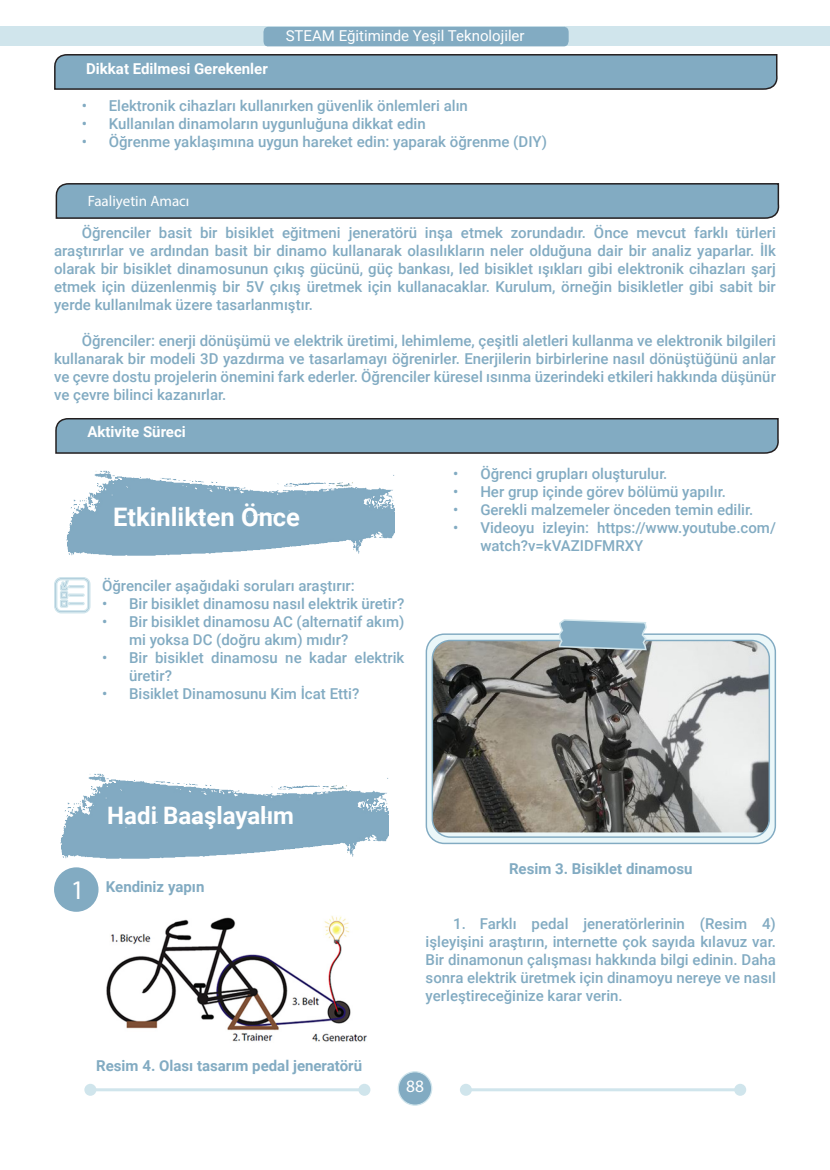
<style>
.page{position:relative;width:830px;height:1170px;background:#fff}
.page>*{position:absolute;margin:0;border:0;box-sizing:border-box;transform-origin:0 0}
.t1{font:27px "Myriad Pro";color:#fff}
.t2{font:700 25.5px "Roboto";color:#fff}
.t3{font:700 24px "Roboto";color:#fff}
.t4{font:17.4px "Myriad Pro";color:#fff}
.t5{font:500 15px/18px "Roboto";color:#82abc2;text-align:justify}
.t6{font:700 15px "Roboto";color:#82abc2}
.t7{font:700 15px "Roboto";color:#fff}
.t8{font:15px "Roboto";color:#fff}
.t9{font:15px "Myriad Pro";color:#fff}
</style>
<div class="page">
<div style="left:398px;top:1071px;width:33px;height:33px;background:#82abc2;border-radius:50%"></div>
<div style="left:397px;top:1071px;width:35px;height:34px;border:1px solid #d0e5ec;border-radius:50%"></div>
<div style="left:0;top:27px;width:829px;height:19px;background:#d0e5ec"></div>
<svg style="left:263px;top:26px;width:305px;height:21px;background:#88afc5"></svg>
<hr style="left:465px;top:1088px;width:274px;height:3px;background:#d0e5ec">
<div style="left:459px;top:1083px;width:12px;height:12px;background:#d0e5ec;border-radius:50%"></div>
<div style="left:733px;top:1083px;width:12px;height:12px;background:#d0e5ec;border-radius:50%"></div>
<hr style="left:90px;top:1088px;width:274px;height:3px;background:#d0e5ec">
<div style="left:84px;top:1083px;width:12px;height:12px;background:#d0e5ec;border-radius:50%"></div>
<div style="left:358px;top:1083px;width:12px;height:12px;background:#d0e5ec;border-radius:50%"></div>
<svg style="left:55px;top:418px;width:724px;height:36px;background:#7a9fb4"></svg>
<svg style="left:54px;top:54px;width:724px;height:36px;background:#7a9fb4"></svg>
<svg style="left:55px;top:183px;width:725px;height:36px;background:#7a9fb4"></svg>
<img style="left:66px;top:470px;width:328px;height:86px">
<svg style="left:54px;top:577px;width:37px;height:37px"></svg>
<svg style="left:426px;top:634px;width:349px;height:209px;background:#ddecef"></svg>
<div style="left:425px;top:633px;width:350px;height:211px;border:1px solid #82abc2;border-radius:18px"></div>
<img style="left:433px;top:641px;width:336px;height:191px">
<div style="left:431px;top:639px;width:338px;height:198px;border:1px solid #82abc2;border-radius:18px"></div>
<svg style="left:557px;top:619px;width:90px;height:32px;background:#92b3c4"></svg>
<img style="left:60px;top:773px;width:328px;height:86px">
<div style="left:54px;top:867px;width:44px;height:44px;background:#82abc2;border-radius:50%"></div>
<img style="left:106px;top:916px;width:261px;height:126px">
<p class="t7" style="left:86px;top:58px;width:183px">Dikkat Edilmesi Gerekenler</p>
<p class="t8" style="left:285px;top:25px;width:240px">STEAM Eğitiminde Yeşil Teknolojiler</p>
<p class="t5" style="left:82px;top:96px;width:387px">• Elektronik cihazları kullanırken güvenlik önlemleri alın</p>
<p class="t5" style="left:82px;top:114px;width:345px">• Kullanılan dinamoların uygunluğuna dikkat edin</p>
<p class="t5" style="left:82px;top:132px;width:466px">• Öğrenme yaklaşımına uygun hareket edin: yaparak öğrenme (DIY)</p>
<p class="t9" style="left:88px;top:192px;width:103px">Faaliyetin Amacı</p>
<p class="t5" style="left:54px;top:223px;width:723px;text-indent:28px">Öğrenciler basit bir bisiklet eğitmeni jeneratörü inşa etmek zorundadır. Önce mevcut farklı türleri araştırırlar ve ardından basit bir dinamo kullanarak olasılıkların neler olduğuna dair bir analiz yaparlar. İlk olarak bir bisiklet dinamosunun çıkış gücünü, güç bankası, led bisiklet ışıkları gibi elektronik cihazları şarj etmek için düzenlenmiş bir 5V çıkış üretmek için kullanacaklar. Kurulum, örneğin bisikletler gibi sabit bir yerde kullanılmak üzere tasarlanmıştır.</p>
<p class="t5" style="left:54px;top:331px;width:723px;text-indent:28px">Öğrenciler: enerji dönüşümü ve elektrik üretimi, lehimleme, çeşitli aletleri kullanma ve elektronik bilgileri kullanarak bir modeli 3D yazdırma ve tasarlamayı öğrenirler. Enerjilerin birbirlerine nasıl dönüştüğünü anlar ve çevre dostu projelerin önemini fark ederler. Öğrenciler küresel ısınma üzerindeki etkileri hakkında düşünür ve çevre bilinci kazanırlar.</p>
<p class="t7" style="left:87px;top:421px;width:100px">Aktivite Süreci</p>
<p class="t2" style="left:113px;top:499px;width:188px">Etkinlikten Önce</p>
<p class="t5" style="left:102px;top:576px;width:254px">Öğrenciler aşağıdaki soruları araştırır:</p>
<p class="t5" style="left:102px;top:594px;width:304px">• Bir bisiklet dinamosu nasıl elektrik üretir?</p>
<p class="t5" style="left:129px;top:612px;width:277px;text-indent:-27px">• Bir bisiklet dinamosu AC (alternatif akım) mi yoksa DC (doğru akım) mıdır?</p>
<p class="t5" style="left:129px;top:648px;width:277px;text-indent:-27px">• Bir bisiklet dinamosu ne kadar elektrik üretir?</p>
<p class="t5" style="left:102px;top:684px;width:259px">• Bisiklet Dinamosunu Kim İcat Etti?</p>
<p class="t5" style="left:453px;top:464px;width:215px">• Öğrenci grupları oluşturulur.</p>
<p class="t5" style="left:453px;top:482px;width:274px">• Her grup içinde görev bölümü yapılır.</p>
<p class="t5" style="left:453px;top:500px;width:301px">• Gerekli malzemeler önceden temin edilir.</p>
<p class="t5" style="left:480px;top:518px;width:297px;text-indent:-27px">• Videoyu izleyin: https://www.youtube.com/ watch?v=kVAZIDFMRXY</p>
<p class="t3" style="left:107px;top:798px;width:188px">Hadi Baaşlayalım</p>
<p class="t1" style="left:71px;top:873px;width:15px">1</p>
<p class="t6" style="left:106px;top:876px;width:100px">Kendiniz yapın</p>
<p class="t6" style="left:96px;top:1055px;width:267px">Resim 4. Olası tasarım pedal jeneratörü</p>
<p class="t6" style="left:508px;top:857px;width:185px">Resim 3. Bisiklet dinamosu</p>
<p class="t5" style="left:425px;top:913px;width:351px;text-indent:28px">1. Farklı pedal jeneratörlerinin (Resim 4) işleyişini araştırın, internette çok sayıda kılavuz var.<br>Bir dinamonun çalışması hakkında bilgi edinin. Daha sonra elektrik üretmek için dinamoyu nereye ve nasıl yerleştireceğinize karar verin.</p>
<p class="t4" style="left:406px;top:1074px;width:19px">88</p>
</div>
